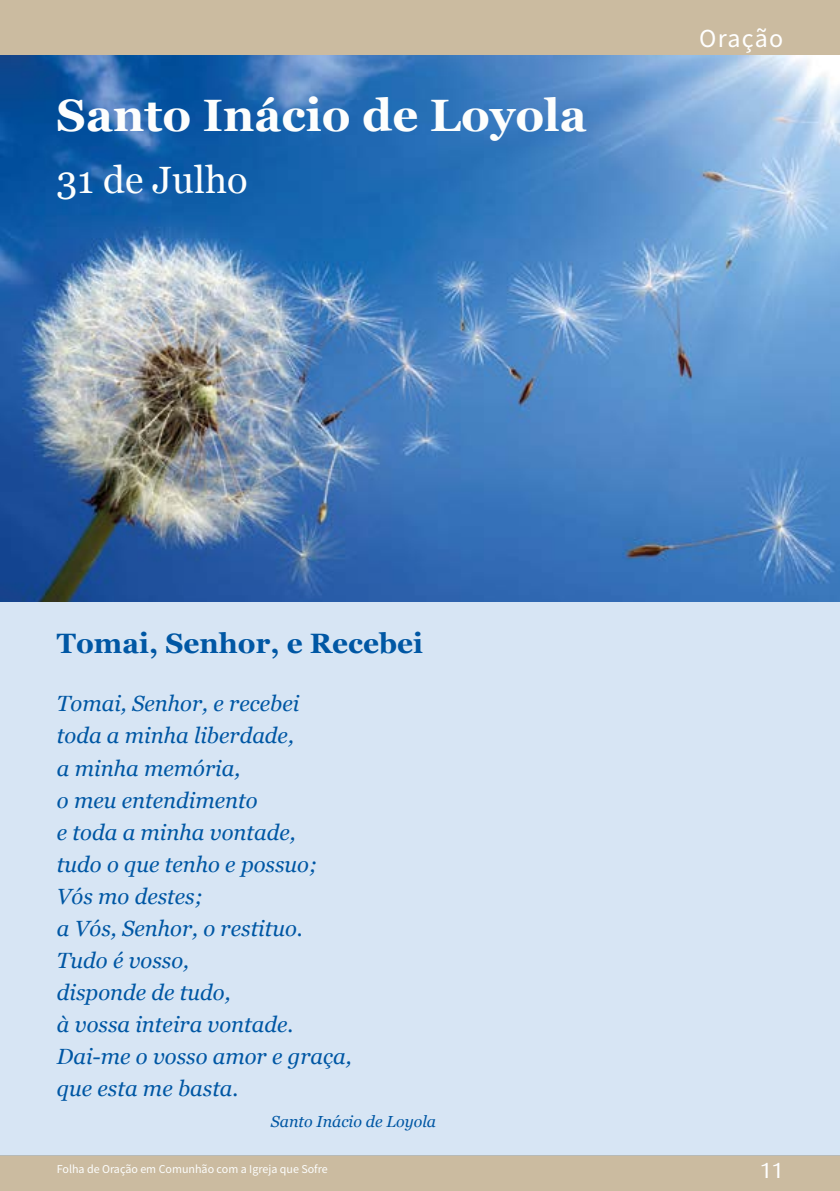
<style>
.page{position:relative;width:840px;height:1191px;background:#fff}
.page>*{position:absolute;margin:0;border:0;box-sizing:border-box;transform-origin:0 0}
.t1{font:700 45.4px "Georgia";color:#fdfefd}
.t2{font:38px "Georgia";color:#fdfefd}
.t3{font:700 28px "Georgia";color:#0061ac}
.t4{font:26px "Source Sans Pro";letter-spacing:.05em;color:#fff}
.t5{font:italic 22px/32px "Georgia";color:#0061ac}
.t6{font:22px "Dax";color:#fff}
.t7{font:italic 16px "Georgia";color:#0061ac}
.t8{font:12px "Source Sans Pro";color:#fdfefd}
</style>
<div class="page">
<div style="left:0;top:1155px;width:839px;height:36px;background:#cbbba0"></div>
<div style="left:0;top:503px;width:839px;height:652px;background:#d7e5f4"></div>
<img style="left:0;top:54px;width:839px;height:548px">
<div style="left:0;top:0;width:839px;height:54px;background:#cbbba0"></div>
<h1 class="t1" style="left:57px;top:81px;width:531px">Santo Inácio de Loyola</h1>
<h2 class="t2" style="left:57px;top:152px;width:192px">31 de Julho</h2>
<p class="t4" style="left:698px;top:22px;width:86px">Oração</p>
<p class="t3" style="left:57px;top:622px;width:367px">Tomai, Senhor, e Recebei</p>
<p class="t5" style="left:57px;top:687px;width:296px">Tomai, Senhor, e recebei<br>toda a minha liberdade,<br>a minha memória,<br>o meu entendimento<br>e toda a minha vontade,<br>tudo o que tenho e possuo;<br>Vós mo destes;<br>a Vós, Senhor, o restituo.<br>Tudo é vosso,<br>disponde de tudo,<br>à vossa inteira vontade.<br>Dai-me o vosso amor e graça, que esta me basta.</p>
<p class="t7" style="left:271px;top:1109px;width:167px">Santo Inácio de Loyola</p>
<p class="t8" style="left:57px;top:1161px;width:272px">Folha de Oração em Comunhão com a Igreja que Sofre</p>
<p class="t6" style="left:759px;top:1157px;width:25px">11</p>
</div>
